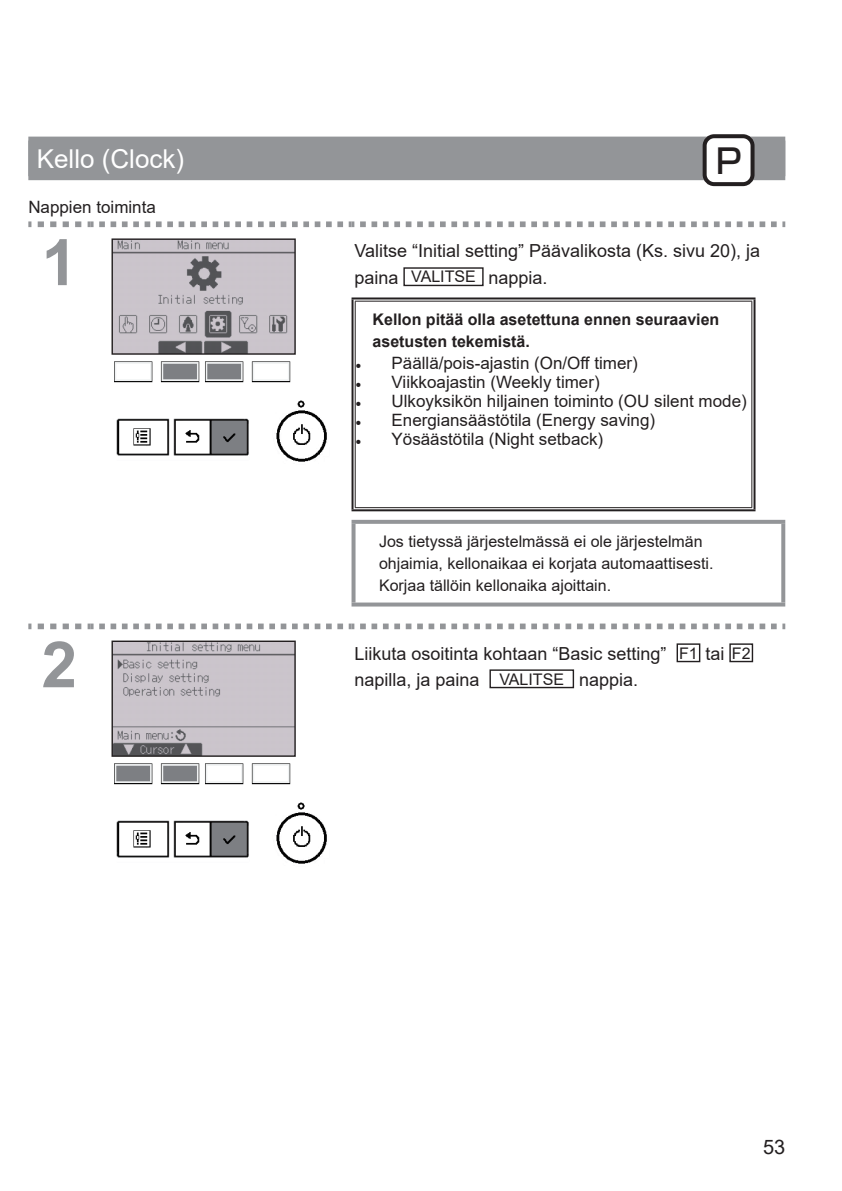
<style>
.page{position:relative;width:842px;height:1191px;background:#fff}
.page>*{position:absolute;margin:0;border:0;box-sizing:border-box;transform-origin:0 0}
.t1{font:700 64px "Arial";color:#939598}
.t2{font:33.8px "Shin Go Pro Medium 90 msp RKSJ H";color:#231f20}
.t3{font:26px "Arial";color:#fff}
.t4{font:20px "Arial";color:#231f20}
.t5{font:18px/26.8px "Arial";color:#231f20}
.t6{font:17px "Arial";color:#231f20}
.t7{font:16px/22px "Arial";color:#231f20}
.t8{font:700 16px/22px "Arial";color:#231f20}
.s1{font-size:16px}
</style>
<div class="page">
<div style="left:28px;top:137px;width:757px;height:39px;background:#939598"></div>
<div style="left:28px;top:141px;width:757px;height:39px;background:#939598"></div>
<div style="left:705px;top:136px;width:47px;height:48px;background:#fff;border-radius:10px"></div>
<div style="left:703px;top:134px;width:51px;height:52px;border:4px solid #231f20;border-radius:10px"></div>
<svg style="left:31px;top:221px;width:7px;height:6px"></svg>
<svg style="left:28px;top:221px;width:3px;height:6px"></svg>
<svg style="left:38px;top:221px;width:316px;height:6px"></svg>
<svg style="left:360px;top:221px;width:425px;height:6px"></svg>
<img style="left:114px;top:240px;width:180px;height:113px">
<div style="left:112px;top:238px;width:184px;height:117px;border:1px solid #231f20"></div>
<img style="left:114px;top:361px;width:213px;height:101px">
<div style="left:403px;top:267px;width:81px;height:19px;border:1px solid #231f20"></div>
<svg style="left:353px;top:299px;width:400px;height:2px"></svg>
<svg style="left:353px;top:301px;width:2px;height:206px"></svg>
<hr style="left:351px;top:507px;width:404px;height:4px;background:#dbdadb">
<hr style="left:751px;top:301px;width:4px;height:206px;background:#aeadad">
<hr style="left:351px;top:297px;width:404px;height:2px;background:#231f20">
<hr style="left:355px;top:301px;width:397px;height:1px;background:#231f20">
<hr style="left:351px;top:299px;width:2px;height:210px;background:#231f20">
<hr style="left:355px;top:301px;width:1px;height:206px;background:#231f20">
<hr style="left:355px;top:507px;width:397px;height:1px;background:#231f20">
<hr style="left:351px;top:509px;width:404px;height:2px;background:#231f20">
<hr style="left:751px;top:301px;width:1px;height:206px;background:#231f20">
<hr style="left:753px;top:299px;width:2px;height:210px;background:#231f20">
<svg style="left:351px;top:520px;width:434px;height:4px;background:#97999c"></svg>
<svg style="left:351px;top:524px;width:4px;height:78px"></svg>
<svg style="left:781px;top:524px;width:4px;height:78px"></svg>
<svg style="left:351px;top:602px;width:434px;height:4px;background:#a1a3a5"></svg>
<svg style="left:31px;top:623px;width:7px;height:6px"></svg>
<svg style="left:28px;top:623px;width:3px;height:6px"></svg>
<svg style="left:38px;top:623px;width:316px;height:6px"></svg>
<svg style="left:360px;top:623px;width:425px;height:6px"></svg>
<img style="left:114px;top:642px;width:180px;height:113px">
<div style="left:112px;top:640px;width:184px;height:117px;border:1px solid #231f20"></div>
<img style="left:114px;top:763px;width:213px;height:101px">
<div style="left:677px;top:643px;width:23px;height:19px;border:1px solid #231f20"></div>
<div style="left:729px;top:643px;width:24px;height:19px;border:1px solid #231f20"></div>
<div style="left:489px;top:669px;width:85px;height:19px;border:1px solid #231f20"></div>
<h3 class="t3" style="left:37px;top:137px;width:81px">@@@</h3>
<h3 class="t3" style="left:37px;top:141px;width:149px">Kello (Clock)</h3>
<h2 class="t2" style="left:716px;top:134px;width:27px">P</h2>
<p class="t6" style="left:28px;top:196px;width:129px">Nappien toiminta</p>
<h1 class="t1" style="left:42px;top:217px;width:37px">1</h1>
<p class="t5" style="left:354px;top:237px;width:407px">Valitse “Initial setting” Päävalikosta (Ks. sivu 20), ja paina <span class="s1">VALITSE</span> nappia.</p>
<p class="t8" style="left:373px;top:308px;width:348px">Kellon pitää olla asetettuna ennen seuraavien asetusten tekemistä.</p>
<p class="t6" style="left:355px;top:352px;width:284px">• Päällä/pois-ajastin (On/Off timer)</p>
<p class="t6" style="left:355px;top:371px;width:246px">• Viikkoajastin (Weekly timer)</p>
<p class="t6" style="left:355px;top:390px;width:393px">• Ulkoyksikön hiljainen toiminto (OU silent mode)</p>
<p class="t6" style="left:355px;top:409px;width:301px">• Energiansäästötila (Energy saving)</p>
<p class="t6" style="left:355px;top:428px;width:249px">• Yösäästötila (Night setback)</p>
<p class="t7" style="left:379px;top:530px;width:336px">Jos tietyssä järjestelmässä ei ole järjestelmän ohjaimia, kellonaikaa ei korjata automaattisesti.<br>Korjaa tällöin kellonaika ajoittain.</p>
<h1 class="t1" style="left:42px;top:619px;width:37px">2</h1>
<p class="t5" style="left:354px;top:640px;width:398px;line-height:26px">Liikuta osoitinta kohtaan “Basic setting” <span class="s1">F1</span> tai <span class="s1">F2 </span>napilla, ja paina <span class="s1">VALITSE</span> nappia.</p>
<p class="t4" style="left:763px;top:1133px;width:24px">53</p>
</div>
